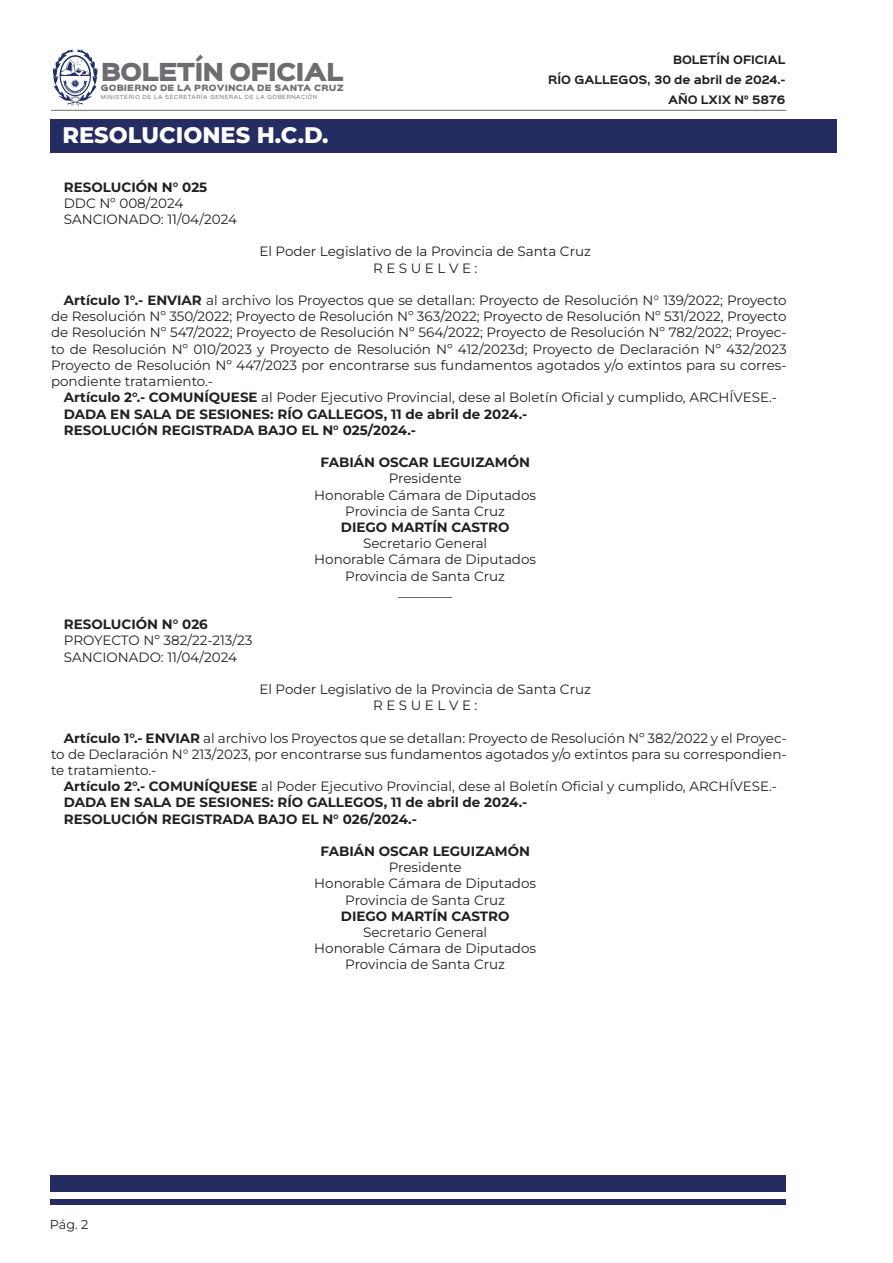
<style>
.page{position:relative;width:893px;height:1263px;background:#fff}
.page>*{position:absolute;margin:0;border:0;box-sizing:border-box;transform-origin:0 0}
.t1{font:800 22.5px "Montserrat";color:#fff}
.t2{font:22.35px "Sinkin Sans 900 X Black";letter-spacing:-.04em;color:#6c6d70}
.Normal__Web{font:13.5px/16.2px "Montserrat";color:#231f20;text-align:justify}
.t3{font:700 13.5px "Montserrat";color:#231f20}
.t4{font:12.75px "Montserrat";color:#231f20}
.t5{font:700 10.5px/20px "Sinkin Sans 700";color:#231f20;text-align:right}
.t6{font:7.8px "Sinkin Sans 900 X Black";letter-spacing:.02em;color:#6c6d70}
.t7{font:5.1px "Sinkin Sans 400";letter-spacing:.12em;color:#6c6d70}
.s1{font-weight:700}
.s2{color:#222}
</style>
<div class="page">
<svg style="left:53px;top:49px;width:45px;height:57px"></svg>
<hr style="left:51px;top:110px;width:735px;height:1px;background:#6c6d70">
<div style="left:50px;top:119px;width:786px;height:33px;background:#252c61"></div>
<div style="left:50px;top:1176px;width:736px;height:16px;background:#252c61"></div>
<div style="left:50px;top:1199px;width:736px;height:5px;background:#252c61"></div>
<h2 class="t2" style="left:101px;top:61px;width:244px">BOLETÍN OFICIAL</h2>
<p class="t6" style="left:101px;top:84px;width:245px">GOBIERNO DE LA PROVINCIA DE SANTA CRUZ</p>
<p class="t7" style="left:101px;top:93px;width:218px">MINISTERIO DE LA SECRETARÍA GENERAL DE LA GOBERNACIÓN</p>
<p class="t5" style="left:548px;top:50px;width:239px">BOLETÍN OFICIAL<br>RÍO GALLEGOS, 30 de abril de 2024.-<br>AÑO LXIX N° 5876</p>
<p class="t1" style="left:63px;top:120px;width:268px">RESOLUCIONES H.C.D.</p>
<p class="t3" style="left:64px;top:177px;width:145px">RESOLUCIÓN N° 025</p>
<p class="Normal__Web" style="left:64px;top:195px;width:121px">DDC Nº 008/2024</p>
<p class="Normal__Web" style="left:64px;top:211px;width:175px">SANCIONADO: 11/04/2024</p>
<p class="Normal__Web" style="left:259px;top:243px;width:333px">El Poder Legislativo de la Provincia de Santa Cruz</p>
<p class="Normal__Web" style="left:373px;top:259px;width:106px">R E S U E L V E :</p>
<p class="Normal__Web" style="left:51px;top:292px;width:737px;text-indent:13px"><span class="s1">Artículo 1°.- ENVIAR</span> <span class="s2">al archivo los Proyectos que se detallan:</span> Proyecto de Resolución N° 139/2022; Proyecto de Resolución Nº 350/2022; Proyecto de Resolución Nº 363/2022; Proyecto de Resolución Nº 531/2022, Proyecto de Resolución Nº 547/2022; Proyecto de Resolución Nº 564/2022; Proyecto de Resolución Nº 782/2022; Proyec&shy;to de Resolución Nº 010/2023 y Proyecto de Resolución Nº 412/2023d; Proyecto de Declaración Nº 432/2023<br>Proyecto de Resolución Nº 447/2023 por encontrarse sus fundamentos agotados y/o extintos para su corres&shy;pondiente tratamiento.-</p>
<p class="Normal__Web" style="left:64px;top:389px;width:715px"><span class="s1">Artículo 2°.- COMUNÍQUESE</span> al Poder Ejecutivo Provincial, dese al Boletín Oficial y cumplido, ARCHÍVESE.-</p>
<p class="t3" style="left:64px;top:404px;width:465px">DADA EN SALA DE SESIONES: RÍO GALLEGOS, 11 de abril de 2024.-</p>
<p class="t3" style="left:64px;top:420px;width:354px">RESOLUCIÓN REGISTRADA BAJO EL N° 025/2024.-</p>
<p class="t3" style="left:320px;top:453px;width:211px">FABIÁN OSCAR LEGUIZAMÓN</p>
<p class="Normal__Web" style="left:389px;top:470px;width:74px">Presidente</p>
<p class="Normal__Web" style="left:314px;top:486px;width:223px">Honorable Cámara de Diputados</p>
<p class="Normal__Web" style="left:345px;top:502px;width:161px">Provincia de Santa Cruz</p>
<p class="t3" style="left:341px;top:517px;width:170px">DIEGO MARTÍN CASTRO</p>
<p class="Normal__Web" style="left:363px;top:535px;width:126px">Secretario General</p>
<p class="Normal__Web" style="left:314px;top:551px;width:223px">Honorable Cámara de Diputados</p>
<p class="Normal__Web" style="left:345px;top:567px;width:161px">Provincia de Santa Cruz</p>
<p class="Normal__Web" style="left:398px;top:583px;width:55px">________</p>
<p class="t3" style="left:64px;top:615px;width:146px">RESOLUCIÓN N° 026</p>
<p class="Normal__Web" style="left:64px;top:632px;width:190px">PROYECTO Nº 382/22-213/23</p>
<p class="Normal__Web" style="left:64px;top:648px;width:175px">SANCIONADO: 11/04/2024</p>
<p class="Normal__Web" style="left:259px;top:681px;width:333px">El Poder Legislativo de la Provincia de Santa Cruz</p>
<p class="Normal__Web" style="left:373px;top:697px;width:106px">R E S U E L V E :</p>
<p class="Normal__Web" style="left:51px;top:729px;width:737px;text-indent:13px"><span class="s1">Artículo 1°.- ENVIAR</span> <span class="s2">al archivo los Proyectos que se detallan:</span> Proyecto de Resolución Nº 382/2022 y el Proyec&shy;to de Declaración N° 213/2023, por encontrarse sus fundamentos agotados y/o extintos para su correspondien&shy;te tratamiento.-</p>
<p class="Normal__Web" style="left:64px;top:778px;width:715px"><span class="s1">Artículo 2°.- COMUNÍQUESE</span> al Poder Ejecutivo Provincial, dese al Boletín Oficial y cumplido, ARCHÍVESE.-</p>
<p class="t3" style="left:64px;top:793px;width:465px">DADA EN SALA DE SESIONES: RÍO GALLEGOS, 11 de abril de 2024.-</p>
<p class="t3" style="left:64px;top:809px;width:355px">RESOLUCIÓN REGISTRADA BAJO EL N° 026/2024.-</p>
<p class="t3" style="left:320px;top:841px;width:211px">FABIÁN OSCAR LEGUIZAMÓN</p>
<p class="Normal__Web" style="left:389px;top:859px;width:74px">Presidente</p>
<p class="Normal__Web" style="left:314px;top:875px;width:223px">Honorable Cámara de Diputados</p>
<p class="Normal__Web" style="left:345px;top:891px;width:161px">Provincia de Santa Cruz</p>
<p class="t3" style="left:341px;top:906px;width:170px">DIEGO MARTÍN CASTRO</p>
<p class="Normal__Web" style="left:363px;top:924px;width:126px">Secretario General</p>
<p class="Normal__Web" style="left:314px;top:940px;width:223px">Honorable Cámara de Diputados</p>
<p class="Normal__Web" style="left:345px;top:956px;width:161px">Provincia de Santa Cruz</p>
<p class="t4" style="left:50px;top:1215px;width:40px">Pág. 2</p>
</div>
